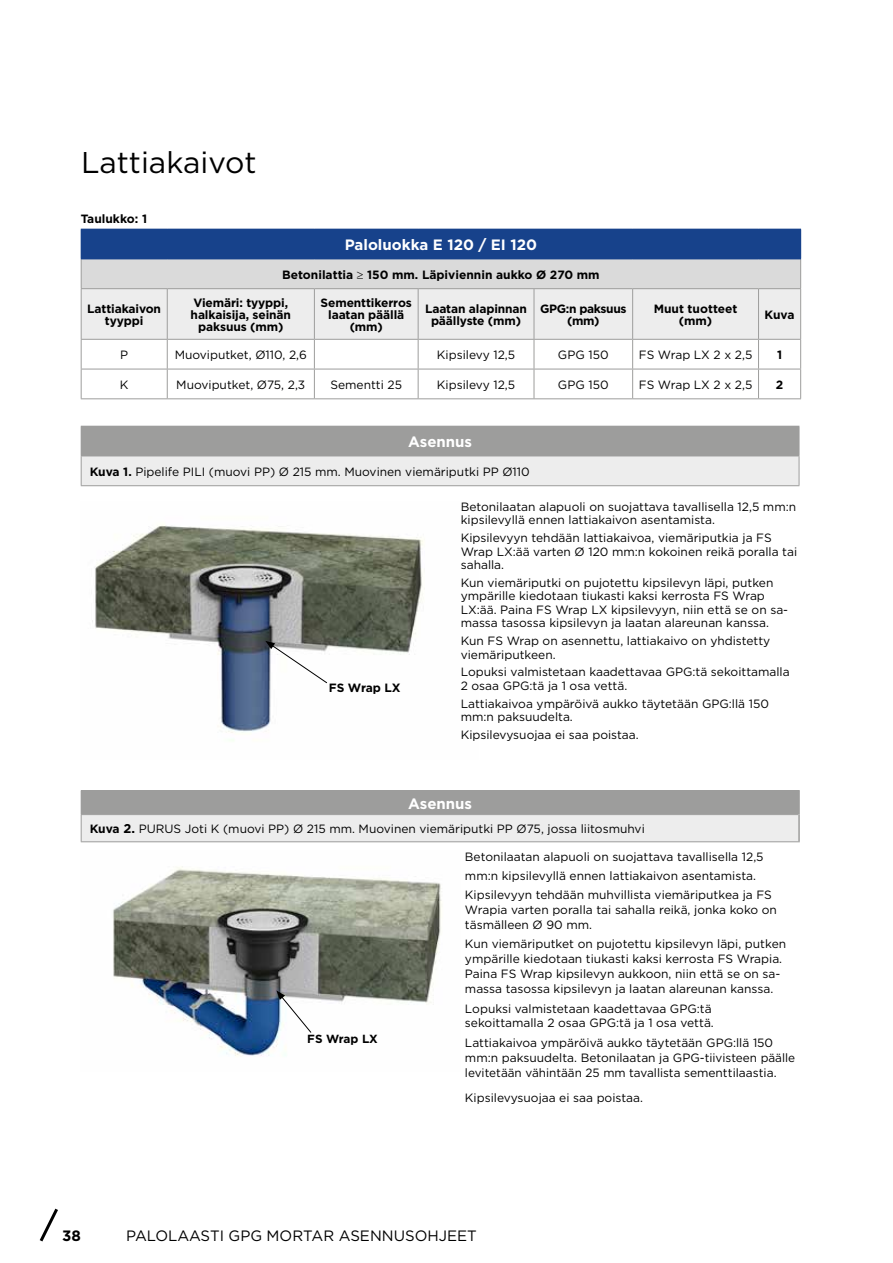
<style>
.page{position:relative;width:893px;height:1263px;background:#fff}
.page>*{position:absolute;margin:0;border:0;box-sizing:border-box;transform-origin:0 0}
.t1{font:30px "Gotham";color:#000}
.t2{font:700 15px "Gotham";color:#fff}
.t3{font:15px "Gotham";color:#000}
.t4{font:700 15px "Gotham";color:#000}
.t5{font:12px/13.5px "Gotham";color:#000}
.t6{font:700 12px/12px "Gotham";letter-spacing:-.01em;color:#000;text-align:center}
.t7{font:700 12px/12px "Gotham";letter-spacing:-.03em;color:#000;text-align:center}
.t8{font:700 11.85px "Gotham";color:#000}
.s1{font-weight:700}
.s2{font-weight:700;font-size:12.75px}
</style>
<div class="page">
<svg style="left:39px;top:1208px;width:19px;height:34px"></svg>
<div style="left:81px;top:790px;width:718px;height:24px;background:#9d9d9c"></div>
<div style="left:81px;top:814px;width:718px;height:28px;background:#ededed"></div>
<hr style="left:81px;top:790px;width:719px;height:1px;background:#9d9d9c">
<hr style="left:81px;top:814px;width:717px;height:1px;background:#9d9d9c">
<svg style="left:81px;top:815px;width:1px;height:26px"></svg>
<hr style="left:81px;top:841px;width:719px;height:1px;background:#9d9d9c">
<hr style="left:798px;top:791px;width:2px;height:23px;background:#9d9d9c">
<hr style="left:798px;top:814px;width:2px;height:27px;background:#9d9d9c">
<div style="left:81px;top:229px;width:720px;height:30px;background:#17428b"></div>
<svg style="left:81px;top:260px;width:720px;height:138px"></svg>
<hr style="left:81px;top:398px;width:86px;height:1px;background:#9d9d9c">
<hr style="left:167px;top:398px;width:147px;height:1px;background:#9d9d9c">
<hr style="left:314px;top:398px;width:104px;height:1px;background:#9d9d9c">
<hr style="left:418px;top:398px;width:116px;height:1px;background:#9d9d9c">
<hr style="left:534px;top:398px;width:99px;height:1px;background:#9d9d9c">
<hr style="left:633px;top:398px;width:125px;height:1px;background:#9d9d9c">
<hr style="left:758px;top:398px;width:43px;height:1px;background:#9d9d9c">
<hr style="left:81px;top:288px;width:86px;height:1px;background:#9d9d9c">
<hr style="left:81px;top:289px;width:1px;height:50px;background:#9d9d9c">
<hr style="left:167px;top:288px;width:147px;height:1px;background:#9d9d9c">
<hr style="left:314px;top:288px;width:104px;height:1px;background:#9d9d9c">
<hr style="left:418px;top:288px;width:116px;height:1px;background:#9d9d9c">
<hr style="left:534px;top:288px;width:99px;height:1px;background:#9d9d9c">
<hr style="left:633px;top:288px;width:125px;height:1px;background:#9d9d9c">
<hr style="left:758px;top:288px;width:43px;height:1px;background:#9d9d9c">
<hr style="left:800px;top:289px;width:1px;height:50px;background:#9d9d9c">
<hr style="left:81px;top:339px;width:86px;height:1px;background:#9d9d9c">
<hr style="left:167px;top:339px;width:147px;height:1px;background:#9d9d9c">
<hr style="left:314px;top:339px;width:104px;height:1px;background:#9d9d9c">
<hr style="left:418px;top:339px;width:116px;height:1px;background:#9d9d9c">
<hr style="left:534px;top:339px;width:99px;height:1px;background:#9d9d9c">
<hr style="left:633px;top:339px;width:125px;height:1px;background:#9d9d9c">
<hr style="left:758px;top:339px;width:43px;height:1px;background:#9d9d9c">
<hr style="left:81px;top:259px;width:86px;height:1px;background:#17428b">
<hr style="left:167px;top:259px;width:147px;height:1px;background:#17428b">
<hr style="left:314px;top:259px;width:104px;height:1px;background:#17428b">
<hr style="left:418px;top:259px;width:116px;height:1px;background:#17428b">
<hr style="left:534px;top:259px;width:99px;height:1px;background:#17428b">
<hr style="left:633px;top:259px;width:125px;height:1px;background:#17428b">
<hr style="left:758px;top:259px;width:43px;height:1px;background:#17428b">
<div style="left:81px;top:426px;width:718px;height:30px;background:#9d9d9c"></div>
<div style="left:81px;top:456px;width:718px;height:30px;background:#ededed"></div>
<hr style="left:81px;top:456px;width:718px;height:1px;background:#9d9d9c">
<svg style="left:81px;top:456px;width:1px;height:29px"></svg>
<svg style="left:799px;top:427px;width:1px;height:58px"></svg>
<hr style="left:81px;top:485px;width:718px;height:1px;background:#9d9d9c">
<img style="left:92px;top:524px;width:333px;height:217px">
<svg style="left:265px;top:641px;width:63px;height:43px"></svg>
<img style="left:113px;top:866px;width:329px;height:190px">
<svg style="left:276px;top:990px;width:36px;height:43px"></svg>
<h1 class="t1" style="left:81px;top:143px;width:177px">Lattiakaivot</h1>
<p class="t6" style="left:81px;top:212px;width:68px">Taulukko: 1</p>
<p class="t2" style="left:345px;top:235px;width:194px">Paloluokka E 120 / EI 120</p>
<p class="t6" style="left:282px;top:268px;width:319px">Betonilattia ≥ 150 mm. Läpiviennin aukko Ø 270 mm</p>
<p class="t6" style="left:87px;top:302px;width:75px">Lattiakaivon tyyppi</p>
<p class="t6" style="left:191px;top:296px;width:102px">Viemäri: tyyppi, halkaisija, seinän paksuus (mm)</p>
<p class="t6" style="left:321px;top:296px;width:93px">Sementtikerros laatan päällä (mm)</p>
<p class="t6" style="left:425px;top:302px;width:104px">Laatan alapinnan päällyste (mm)</p>
<p class="t7" style="left:540px;top:302px;width:88px">GPG:n paksuus (mm)</p>
<p class="t6" style="left:654px;top:302px;width:85px">Muut tuotteet (mm)</p>
<p class="t6" style="left:765px;top:308px;width:31px">Kuva</p>
<p class="t5" style="left:120px;top:348px;width:10px">P</p>
<p class="t5" style="left:175px;top:348px;width:134px">Muoviputket, Ø110, 2,6</p>
<p class="t5" style="left:437px;top:348px;width:80px">Kipsilevy 12,5</p>
<p class="t5" style="left:558px;top:348px;width:52px">GPG 150</p>
<p class="t5" style="left:639px;top:348px;width:115px">FS Wrap LX 2 x 2,5</p>
<p class="t6" style="left:777px;top:349px;width:7px">1</p>
<p class="t5" style="left:120px;top:377px;width:10px">K</p>
<p class="t5" style="left:176px;top:377px;width:131px">Muoviputket, Ø75, 2,3</p>
<p class="t5" style="left:330px;top:377px;width:73px">Sementti 25</p>
<p class="t5" style="left:437px;top:377px;width:80px">Kipsilevy 12,5</p>
<p class="t5" style="left:558px;top:377px;width:52px">GPG 150</p>
<p class="t5" style="left:639px;top:377px;width:115px">FS Wrap LX 2 x 2,5</p>
<p class="t6" style="left:776px;top:378px;width:9px">2</p>
<p class="t2" style="left:408px;top:432px;width:66px">Asennus</p>
<p class="t5" style="left:90px;top:464px;width:442px"><span class="s1">Kuva 1.</span> Pipelife PILI (muovi PP) Ø 215 mm. Muovinen viemäriputki PP Ø110</p>
<p class="t6" style="left:329px;top:682px;width:73px">FS Wrap LX</p>
<p class="t5" style="left:461px;top:500px;width:337px">Betonilaatan alapuoli on suojattava tavallisella 12,5 mm:n kipsilevyllä ennen lattiakaivon asentamista.</p>
<p class="t5" style="left:461px;top:531px;width:338px">Kipsilevyyn tehdään lattiakaivoa, viemäriputkia ja FS<br>Wrap LX:ää varten Ø 120 mm:n kokoinen reikä poralla tai sahalla.</p>
<p class="t5" style="left:461px;top:576px;width:329px">Kun viemäriputki on pujotettu kipsilevyn läpi, putken ympärille kiedotaan tiukasti kaksi kerrosta FS Wrap LX:ää. Paina FS Wrap LX kipsilevyyn, niin että se on sa&shy;massa tasossa kipsilevyn ja laatan alareunan kanssa.</p>
<p class="t5" style="left:461px;top:634px;width:311px">Kun FS Wrap on asennettu, lattiakaivo on yhdistetty viemäriputkeen.</p>
<p class="t5" style="left:461px;top:665px;width:330px">Lopuksi valmistetaan kaadettavaa GPG:tä sekoittamalla<br>2 osaa GPG:tä ja 1 osa vettä.</p>
<p class="t5" style="left:461px;top:696px;width:310px">Lattiakaivoa ympäröivä aukko täytetään GPG:llä 150 mm:n paksuudelta.</p>
<p class="t5" style="left:461px;top:727px;width:180px">Kipsilevysuojaa ei saa poistaa.</p>
<p class="t2" style="left:408px;top:793px;width:66px">Asennus</p>
<p class="t5" style="left:90px;top:822px;width:557px"><span class="s1">Kuva</span> <span class="s2">2.</span> PURUS Joti K (muovi PP) Ø 215 mm. Muovinen viemäriputki PP Ø75, jossa liitosmuhvi</p>
<p class="t8" style="left:307px;top:1031px;width:72px">FS Wrap LX</p>
<p class="t5" style="left:465px;top:846px;width:308px;line-height:19.2px">Betonilaatan alapuoli on suojattava tavallisella 12,5 mm:n kipsilevyllä ennen lattiakaivon asentamista.<br>Kipsilevyyn tehdään muhvillista viemäriputkea ja FS</p>
<p class="t5" style="left:465px;top:902px;width:314px;line-height:15px">Wrapia varten poralla tai sahalla reikä, jonka koko on täsmälleen Ø 90 mm.</p>
<p class="t5" style="left:465px;top:936px;width:323px;line-height:15px">Kun viemäriputket on pujotettu kipsilevyn läpi, putken ympärille kiedotaan tiukasti kaksi kerrosta FS Wrapia.<br>Paina FS Wrap kipsilevyn aukkoon, niin että se on sa&shy;massa tasossa kipsilevyn ja laatan alareunan kanssa.</p>
<p class="t5" style="left:465px;top:1001px;width:250px;line-height:14.7px">Lopuksi valmistetaan kaadettavaa GPG:tä sekoittamalla 2 osaa GPG:tä ja 1 osa vettä.</p>
<p class="t5" style="left:465px;top:1034px;width:332px;line-height:15px">Lattiakaivoa ympäröivä aukko täytetään GPG:llä 150 mm:n paksuudelta. Betonilaatan ja GPG-tiivisteen päälle levitetään vähintään 25 mm tavallista sementtilaastia.</p>
<p class="t5" style="left:465px;top:1090px;width:180px">Kipsilevysuojaa ei saa poistaa.</p>
<p class="t4" style="left:62px;top:1226px;width:20px">38</p>
<p class="t3" style="left:126px;top:1226px;width:352px">PALOLAASTI GPG MORTAR ASENNUSOHJEET</p>
</div>
